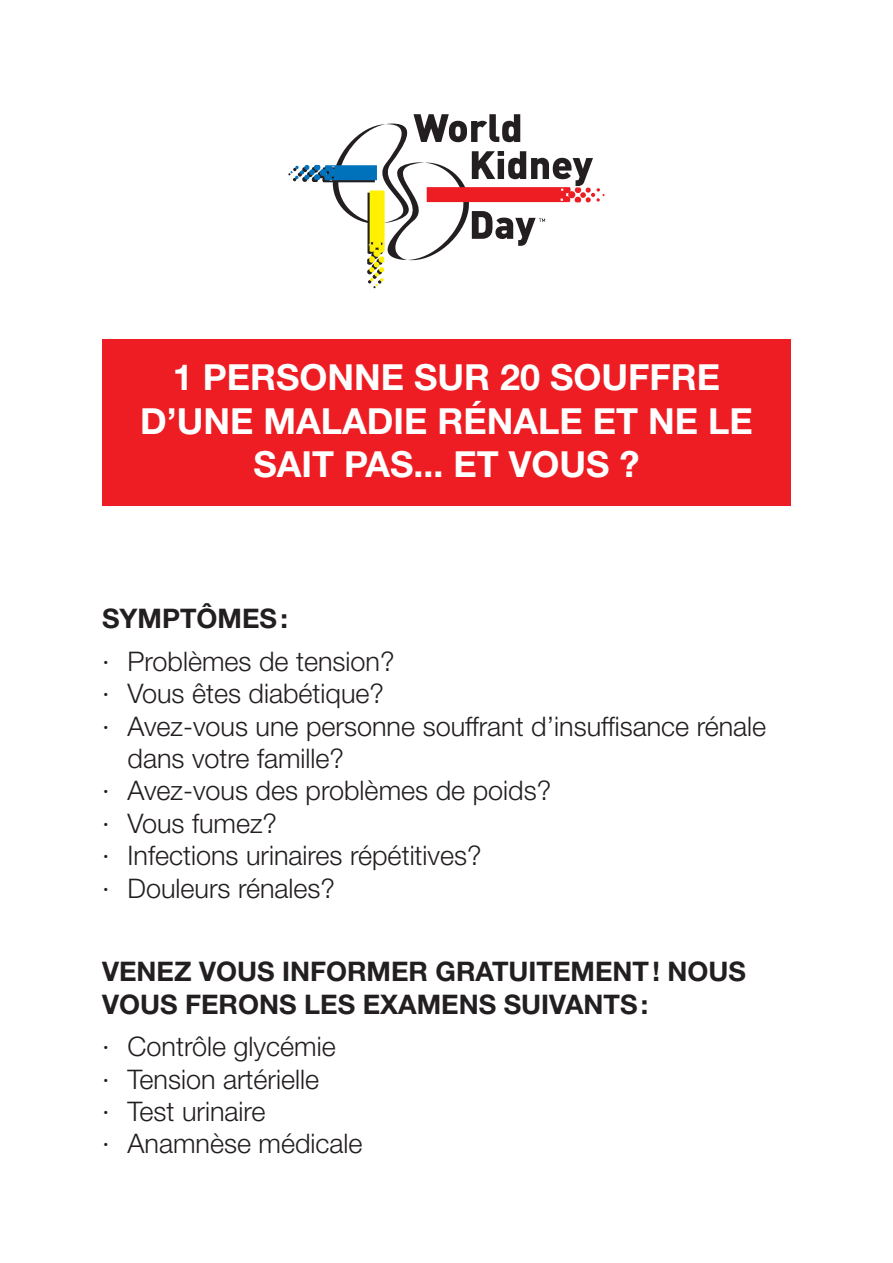
<style>
.page{position:relative;width:893px;height:1263px;background:#fff}
.page>*{position:absolute;margin:0;border:0;box-sizing:border-box;transform-origin:0 0}
.t1{font:700 36px/43.2px "Helvetica Neue LT Std";color:#fff;text-align:center}
.t2{font:300 27px/32.4px "Helvetica Neue LT Std";color:#231f20}
.t3{font:700 27px/32.4px "Helvetica Neue LT Std";color:#231f20}
</style>
<div class="page">
<div style="left:102px;top:339px;width:689px;height:166px;background:#ee1d23"></div>
<svg style="left:288px;top:114px;width:317px;height:174px"></svg>
<h1 class="t1" style="left:140px;top:355px;width:614px">1 PERSONNE SUR 20 SOUFFRE<br>D’UNE MALADIE RÉNALE ET NE LE<br>SAIT PAS... ET VOUS ?</h1>
<p class="t3" style="left:102px;top:602px;width:187px">SYMPTÔMES :</p>
<p class="t2" style="left:102px;top:644px;width:294px">· Problèmes de tension?</p>
<p class="t2" style="left:102px;top:677px;width:284px">· Vous êtes diabétique?</p>
<p class="t2" style="left:102px;top:709px;width:666px">· Avez-vous une personne souffrant d’insuffisance rénale</p>
<p class="t2" style="left:128px;top:742px;width:218px">dans votre famille?</p>
<p class="t2" style="left:102px;top:774px;width:451px">· Avez-vous des problèmes de poids?</p>
<p class="t2" style="left:102px;top:806px;width:177px">· Vous fumez?</p>
<p class="t2" style="left:102px;top:839px;width:381px">· Infections urinaires répétitives?</p>
<p class="t2" style="left:102px;top:871px;width:235px">· Douleurs rénales?</p>
<p class="t3" style="left:102px;top:955px;width:644px">VENEZ VOUS INFORMER GRATUITEMENT! NOUS<br>VOUS FERONS LES EXAMENS SUIVANTS :</p>
<p class="t2" style="left:102px;top:1030px;width:262px">· Contrôle glycémie<br>· Tension artérielle<br>· Test urinaire<br>· Anamnèse médicale</p>
</div>
